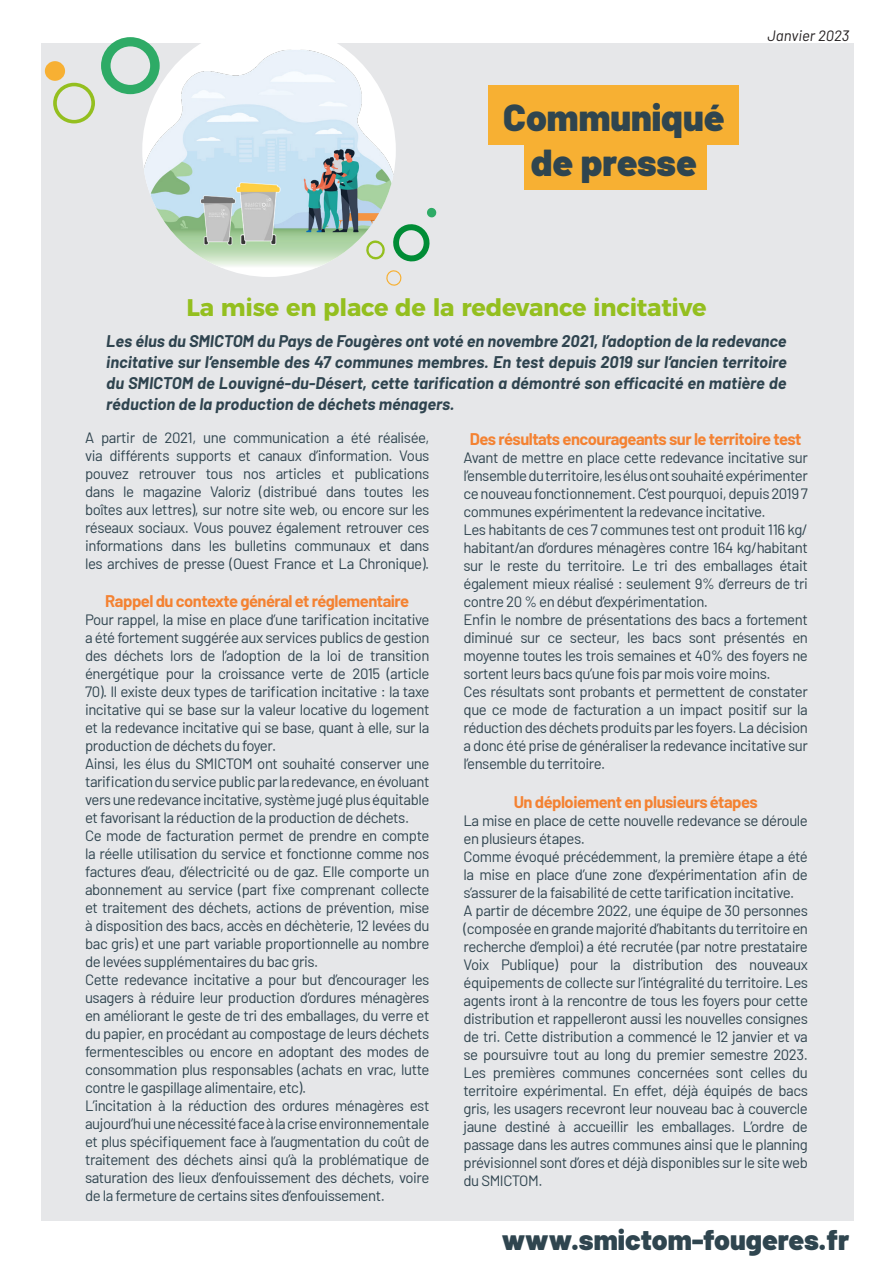
<style>
.page{position:relative;width:893px;height:1263px;background:#fff}
.page>*{position:absolute;margin:0;border:0;box-sizing:border-box;transform-origin:0 0}
.t1{font:900 37.5px/45px "Barlow";color:#2f454f;text-align:center}
.t2{font:900 28.5px "Barlow";color:#2f454f}
.t3{font:700 24px "Montserrat";letter-spacing:-.01em;color:#94bf1f}
.t4{font:italic 700 16.5px/21px "Barlow";color:#2f444f;text-align:justify}
.t5{font:700 16.5px "Barlow";letter-spacing:-.03em;color:#f48232}
.t6{font:15px/18px "Barlow";letter-spacing:-.03em;color:#2f444f;text-align:justify}
.t7{font:italic 15px "Barlow";color:#231f20}
</style>
<div class="page">
<div style="left:41px;top:44px;width:813px;height:1177px;background:#e6e7e9"></div>
<div style="left:142px;top:23px;width:254px;height:254px;background:#fff;border-radius:50%"></div>
<img style="left:143px;top:50px;width:253px;height:218px">
<svg style="left:101px;top:37px;width:59px;height:57px"></svg>
<svg style="left:53px;top:83px;width:42px;height:40px"></svg>
<div style="left:45px;top:61px;width:20px;height:20px;background:#f7b033;border-radius:50%"></div>
<svg style="left:365px;top:207px;width:72px;height:56px"></svg>
<svg style="left:386px;top:270px;width:16px;height:16px"></svg>
<div style="left:488px;top:85px;width:251px;height:59px;background:#f7b033"></div>
<div style="left:524px;top:130px;width:183px;height:59px;background:#f7b033"></div>
<p class="t1" style="left:503px;top:92px;width:223px">Communiqué de presse</p>
<p class="t7" style="left:767px;top:24px;width:83px">Janvier 2023</p>
<p class="t3" style="left:186px;top:287px;width:522px">La mise en place de la redevance incitative</p>
<p class="t4" style="left:106px;top:329px;width:682px">Les élus du SMICTOM du Pays de Fougères ont voté en novembre 2021, l’adoption de la redevance incitative sur l’ensemble des 47 communes membres. En test depuis 2019 sur l’ancien territoire du SMICTOM de Louvigné-du-Désert, cette tarification a démontré son efficacité en matière de réduction de la production de déchets ménagers.</p>
<p class="t6" style="left:85px;top:428px;width:346px">A partir de 2021, une communication a été réalisée, via différents supports et canaux d’information. Vous pouvez retrouver tous nos articles et publications dans le magazine Valoriz (distribué dans toutes les boîtes aux lettres), sur notre site web, ou encore sur les réseaux sociaux. Vous pouvez également retrouver ces informations dans les bulletins communaux et dans les archives de presse (Ouest France et La Chronique).</p>
<p class="t5" style="left:105px;top:589px;width:305px">Rappel du contexte général et réglementaire</p>
<p class="t6" style="left:85px;top:609px;width:346px">Pour rappel, la mise en place d’une tarification incitative a été fortement suggérée aux services publics de gestion des déchets lors de l’adoption de la loi de transition énergétique pour la croissance verte de 2015 (article 70). Il existe deux types de tarification incitative : la taxe incitative qui se base sur la valeur locative du logement et la redevance incitative qui se base, quant à elle, sur la production de déchets du foyer.</p>
<p class="t6" style="left:85px;top:753px;width:346px">Ainsi, les élus du SMICTOM ont souhaité conserver une tarification du service public par la redevance, en évoluant vers une redevance incitative, système jugé plus équitable et favorisant la réduction de la production de déchets.</p>
<p class="t6" style="left:85px;top:825px;width:346px">Ce mode de facturation permet de prendre en compte la réelle utilisation du service et fonctionne comme nos factures d’eau, d’électricité ou de gaz. Elle comporte un abonnement au service (part fixe comprenant collecte et traitement des déchets, actions de prévention, mise à disposition des bacs, accès en déchèterie, 12 levées du bac gris) et une part variable proportionnelle au nombre de levées supplémentaires du bac gris.</p>
<p class="t6" style="left:85px;top:969px;width:346px">Cette redevance incitative a pour but d’encourager les usagers à réduire leur production d’ordures ménagères en améliorant le geste de tri des emballages, du verre et du papier, en procédant au compostage de leurs déchets fermentescibles ou encore en adoptant des modes de consommation plus responsables (achats en vrac, lutte contre le gaspillage alimentaire, etc).</p>
<p class="t6" style="left:85px;top:1095px;width:346px">L’incitation à la réduction des ordures ménagères est aujourd’hui une nécessité face à la crise environnementale et plus spécifiquement face à l’augmentation du coût de traitement des déchets ainsi qu’à la problématique de saturation des lieux d’enfouissement des déchets, voire de la fermeture de certains sites d’enfouissement.</p>
<p class="t5" style="left:470px;top:427px;width:333px">Des résultats encourageants sur le territoire test</p>
<p class="t6" style="left:463px;top:447px;width:346px">Avant de mettre en place cette redevance incitative sur l’ensemble du territoire, les élus ont souhaité expérimenter ce nouveau fonctionnement. C’est pourquoi, depuis 2019 7 communes expérimentent la redevance incitative.</p>
<p class="t6" style="left:463px;top:519px;width:346px">Les habitants de ces 7 communes test ont produit 116 kg/ habitant/an d’ordures ménagères contre 164 kg/habitant sur le reste du territoire. Le tri des emballages était également mieux réalisé : seulement 9% d’erreurs de tri contre 20 % en début d’expérimentation.</p>
<p class="t6" style="left:463px;top:609px;width:346px">Enfin le nombre de présentations des bacs a fortement diminué sur ce secteur, les bacs sont présentés en moyenne toutes les trois semaines et 40% des foyers ne sortent leurs bacs qu’une fois par mois voire moins.</p>
<p class="t6" style="left:463px;top:681px;width:346px">Ces résultats sont probants et permettent de constater que ce mode de facturation a un impact positif sur la réduction des déchets produits par les foyers. La décision a donc été prise de généraliser la redevance incitative sur l’ensemble du territoire.</p>
<p class="t5" style="left:514px;top:790px;width:246px">Un déploiement en plusieurs étapes</p>
<p class="t6" style="left:463px;top:810px;width:346px">La mise en place de cette nouvelle redevance se déroule en plusieurs étapes.</p>
<p class="t6" style="left:463px;top:846px;width:346px">Comme évoqué précédemment, la première étape a été la mise en place d’une zone d’expérimentation afin de s’assurer de la faisabilité de cette tarification incitative.</p>
<p class="t6" style="left:463px;top:900px;width:346px">A partir de décembre 2022, une équipe de 30 personnes (composée en grande majorité d’habitants du territoire en recherche d’emploi) a été recrutée (par notre prestataire Voix Publique) pour la distribution des nouveaux équipements de collecte sur l’intégralité du territoire. Les agents iront à la rencontre de tous les foyers pour cette distribution et rappelleront aussi les nouvelles consignes de tri. Cette distribution a commencé le 12 janvier et va se poursuivre tout au long du premier semestre 2023.<br>Les premières communes concernées sont celles du territoire expérimental. En effet, déjà équipés de bacs gris, les usagers recevront leur nouveau bac à couvercle jaune destiné à accueillir les emballages. L’ordre de passage dans les autres communes ainsi que le planning prévisionnel sont d’ores et déjà disponibles sur le site web du SMICTOM.</p>
<p class="t2" style="left:502px;top:1218px;width:349px">www.smictom-fougeres.fr</p>
</div>
